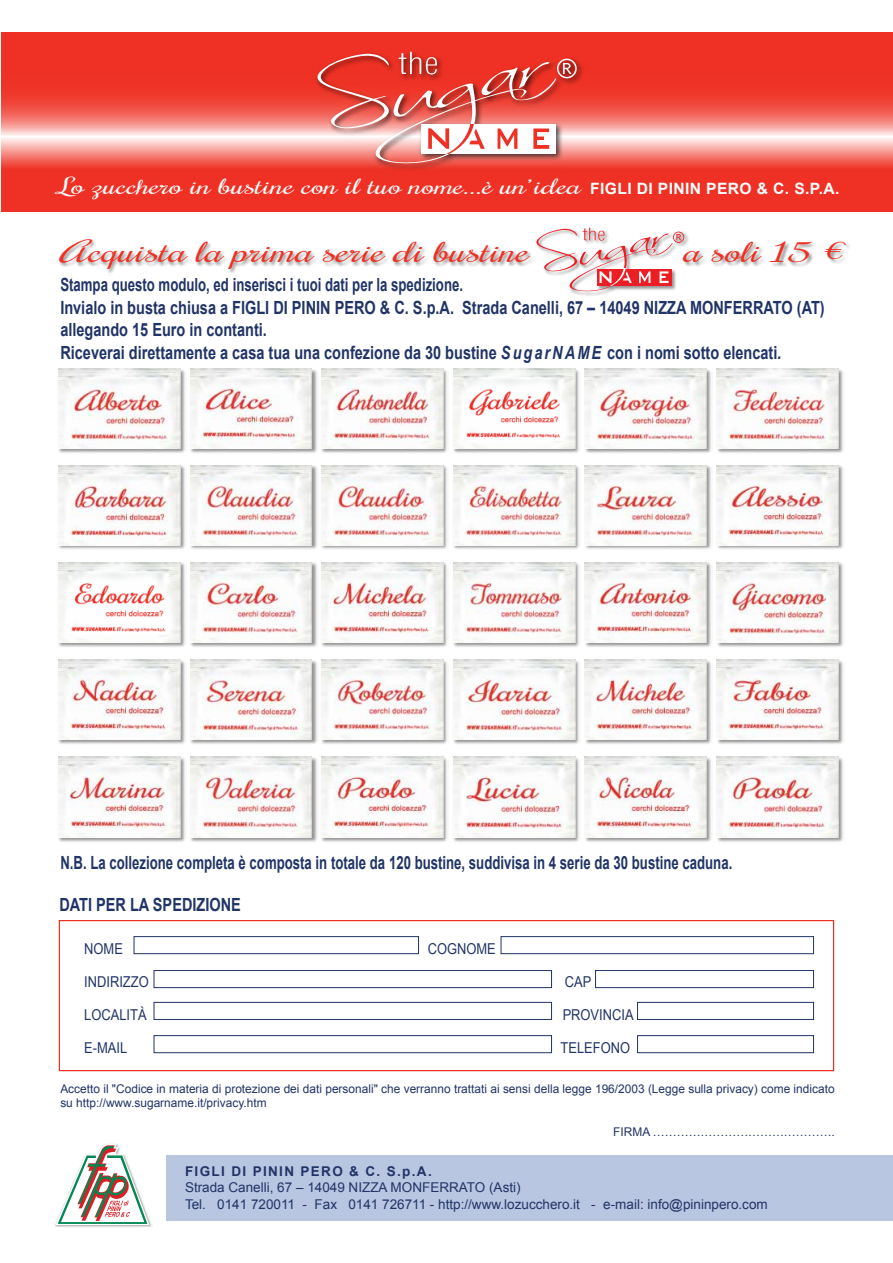
<style>
.page{position:relative;width:893px;height:1263px;background:#fff}
.page>*{position:absolute;margin:0;border:0;box-sizing:border-box;transform-origin:0 0}
.t1{font:italic 27.9px "Rochester";color:#ee3124;scale:1.51 1}
.t2{font:italic 21.3px "Rochester";color:#fff;scale:1.55 1}
.t3{font:700 18.15px/22.5px "Arial";color:#213467;scale:.73 1}
.t4{font:700 18.15px "Arial";color:#213467;scale:.8 1}
.t5{font:15px "Arial";color:#213467;scale:.86 1}
.t6{font:13.5px/16.5px "Arial";color:#203466}
.t7{font:700 13.5px "Arial";letter-spacing:.1em;color:#213467}
.t8{font:12px/14.4px "Arial";color:#213467}
.s1{font-family:"Arial";font-weight:700;font-style:normal;font-size:15.6px}
.s2{font-style:italic}
</style>
<div class="page">
<div style="left:166px;top:1155px;width:727px;height:66px;background:#b9c6e2"></div>
<img style="left:55px;top:1219px;width:97px;height:8px">
<svg style="left:55px;top:1144px;width:94px;height:81px"></svg>
<img style="left:59px;top:240px;width:791px;height:33px">
<div style="left:59px;top:920px;width:775px;height:151px;background:#fff;border:1px solid #ee3124"></div>
<div style="left:134px;top:936px;width:285px;height:18px;background:#fff;border:1px solid #213467"></div>
<div style="left:501px;top:936px;width:313px;height:18px;background:#fff;border:1px solid #213467"></div>
<div style="left:154px;top:970px;width:398px;height:18px;background:#fff;border:1px solid #213467"></div>
<div style="left:595px;top:970px;width:219px;height:18px;background:#fff;border:1px solid #213467"></div>
<div style="left:154px;top:1002px;width:398px;height:18px;background:#fff;border:1px solid #213467"></div>
<div style="left:637px;top:1002px;width:177px;height:18px;background:#fff;border:1px solid #213467"></div>
<div style="left:637px;top:1035px;width:177px;height:18px;background:#fff;border:1px solid #213467"></div>
<div style="left:154px;top:1035px;width:398px;height:18px;background:#fff;border:1px solid #213467"></div>
<img style="left:58px;top:368px;width:127px;height:85px">
<img style="left:59px;top:368px;width:121px;height:80px">
<img style="left:190px;top:369px;width:127px;height:84px">
<img style="left:190px;top:368px;width:122px;height:80px">
<img style="left:58px;top:465px;width:127px;height:84px">
<img style="left:59px;top:465px;width:121px;height:81px">
<img style="left:584px;top:562px;width:127px;height:85px">
<img style="left:585px;top:563px;width:122px;height:80px">
<img style="left:716px;top:756px;width:127px;height:86px">
<img style="left:717px;top:757px;width:121px;height:80px">
<img style="left:190px;top:756px;width:257px;height:86px">
<img style="left:190px;top:757px;width:122px;height:80px">
<img style="left:584px;top:756px;width:127px;height:86px">
<img style="left:585px;top:757px;width:122px;height:80px">
<img style="left:716px;top:368px;width:127px;height:85px">
<img style="left:717px;top:368px;width:121px;height:80px">
<img style="left:584px;top:659px;width:127px;height:85px">
<img style="left:585px;top:660px;width:122px;height:80px">
<img style="left:453px;top:756px;width:126px;height:86px">
<img style="left:453px;top:757px;width:122px;height:80px">
<img style="left:716px;top:465px;width:127px;height:84px">
<img style="left:717px;top:465px;width:121px;height:81px">
<img style="left:58px;top:756px;width:127px;height:86px">
<img style="left:59px;top:757px;width:121px;height:80px">
<img style="left:190px;top:659px;width:257px;height:85px">
<img style="left:190px;top:660px;width:122px;height:80px">
<img style="left:716px;top:659px;width:127px;height:85px">
<img style="left:717px;top:660px;width:121px;height:80px">
<img style="left:453px;top:562px;width:126px;height:85px">
<img style="left:453px;top:563px;width:122px;height:80px">
<img style="left:453px;top:465px;width:126px;height:84px">
<img style="left:453px;top:465px;width:122px;height:81px">
<img style="left:322px;top:757px;width:122px;height:80px">
<img style="left:584px;top:465px;width:127px;height:84px">
<img style="left:585px;top:465px;width:122px;height:81px">
<img style="left:190px;top:562px;width:257px;height:85px">
<img style="left:322px;top:563px;width:122px;height:80px">
<img style="left:584px;top:368px;width:127px;height:85px">
<img style="left:585px;top:368px;width:122px;height:80px">
<img style="left:453px;top:368px;width:126px;height:85px">
<img style="left:453px;top:368px;width:122px;height:80px">
<img style="left:58px;top:562px;width:127px;height:85px">
<img style="left:59px;top:563px;width:121px;height:80px">
<img style="left:190px;top:563px;width:122px;height:80px">
<img style="left:190px;top:465px;width:257px;height:84px">
<img style="left:322px;top:465px;width:122px;height:81px">
<img style="left:190px;top:465px;width:122px;height:81px">
<img style="left:716px;top:562px;width:127px;height:85px">
<img style="left:717px;top:563px;width:121px;height:80px">
<img style="left:453px;top:659px;width:126px;height:85px">
<img style="left:453px;top:660px;width:122px;height:80px">
<img style="left:322px;top:660px;width:122px;height:80px">
<img style="left:58px;top:659px;width:127px;height:85px">
<img style="left:59px;top:660px;width:121px;height:80px">
<img style="left:321px;top:368px;width:126px;height:85px">
<img style="left:322px;top:368px;width:122px;height:80px">
<svg style="left:1px;top:33px;width:892px;height:178px;background:#f05045"></svg>
<img style="left:313px;top:47px;width:273px;height:125px">
<svg style="left:317px;top:52px;width:260px;height:112px"></svg>
<img style="left:535px;top:227px;width:155px;height:69px">
<svg style="left:536px;top:228px;width:148px;height:63px"></svg>
<p class="t2" style="left:57px;top:172px;width:506px">Lozuccheroinbustineconiltuonome...èun’idea <span class="s1">F I G L I D I P I N I N P E R O &amp; C . S . P. A .</span></p>
<h1 class="t1" style="left:59px;top:233px;width:321px">Acquistalaprimaseriedibustine</h1>
<h1 class="t1" style="left:682px;top:233px;width:117px">asoli15€</h1>
<p class="t3" style="left:60px;top:274px;width:1049px">Stampa questo modulo, ed inserisci i tuoi dati per la spedizione.<br>Invialo in busta chiusa a FIGLI DI PININ PERO &amp; C. S.p.A. Strada Canelli, 67 – 14049 NIZZA MONFERRATO (AT) allegando 15 Euro in contanti.<br>Riceverai direttamente a casa tua una confezione da 30 bustine <span class="s2">SugarNAME</span> con i nomi sotto elencati<span class="s2">.</span></p>
<p class="t3" style="left:60px;top:852px;width:922px">N.B. La collezione completa è composta in totale da 120 bustine, suddivisa in 4 serie da 30 bustine caduna.</p>
<p class="t4" style="left:59px;top:892px;width:228px">DATI PER LA SPEDIZIONE</p>
<p class="t5" style="left:84px;top:938px;width:46px">NOME</p>
<p class="t5" style="left:428px;top:938px;width:81px">COGNOME</p>
<p class="t5" style="left:84px;top:971px;width:76px">INDIRIZZO</p>
<p class="t5" style="left:565px;top:971px;width:32px">CAP</p>
<p class="t5" style="left:84px;top:1004px;width:74px">LOCALITÀ</p>
<p class="t5" style="left:563px;top:1004px;width:84px">PROVINCIA</p>
<p class="t5" style="left:84px;top:1037px;width:52px">E-MAIL</p>
<p class="t5" style="left:561px;top:1037px;width:82px">TELEFONO</p>
<p class="t8" style="left:60px;top:1081px;width:776px">Accetto il "Codice in materia di protezione dei dati personali" che verranno trattati ai sensi della legge 196/2003 (Legge sulla privacy) come indicato su http://www.sugarname.it/privacy.htm</p>
<p class="t8" style="left:613px;top:1124px;width:223px">FIRMA ……………………………………….</p>
<p class="t7" style="left:185px;top:1162px;width:248px">FIGLI DI PININ PERO &amp; C. S.p.A.</p>
<p class="t6" style="left:185px;top:1179px;width:584px">Strada Canelli, 67 – 14049 NIZZA MONFERRATO (Asti)<br>Tel. 0141 720011 - Fax 0141 726711 - http://www.lozucchero.it - e-mail: info@pininpero.com</p>
</div>
